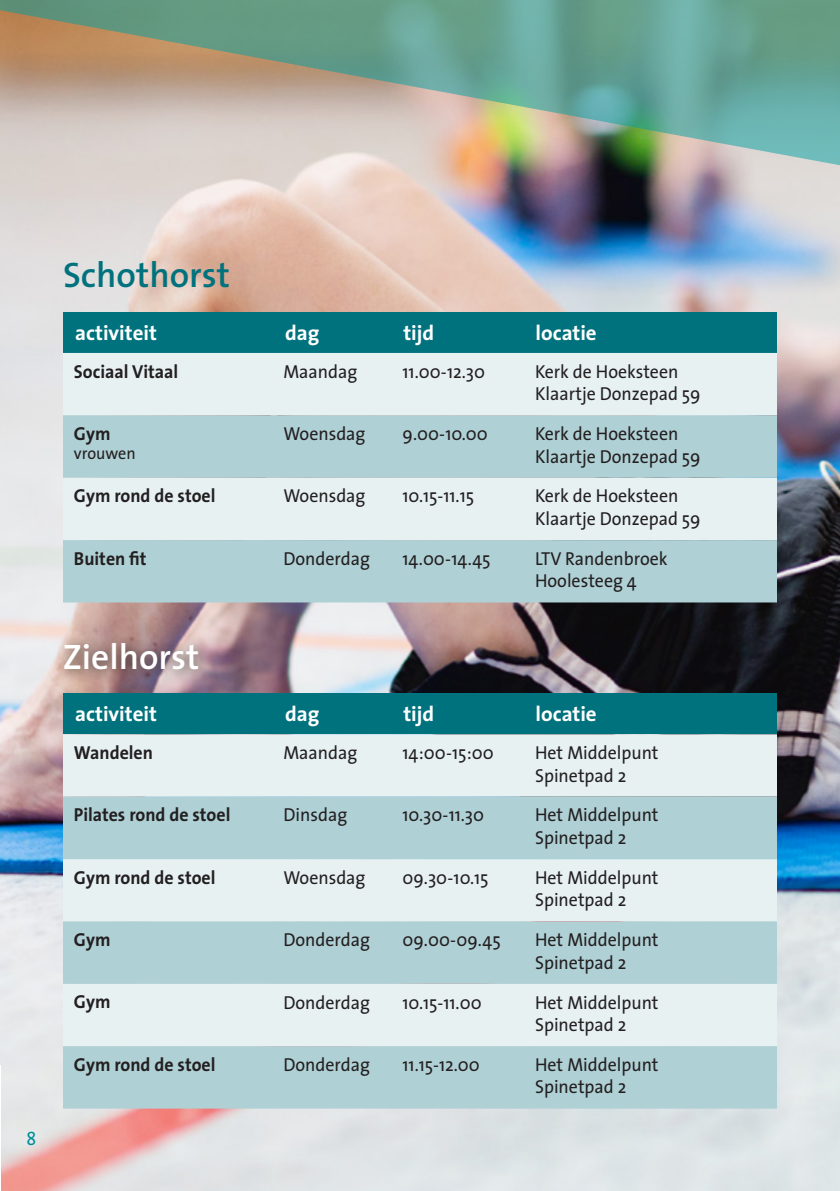
<style>
.page{position:relative;width:840px;height:1191px;background:#fff}
.page>*{position:absolute;margin:0;border:0;box-sizing:border-box;transform-origin:0 0}
.t1{font:600 35.6px "The Sans";color:#00727d}
.t2{font:600 35.6px "The Sans";color:#fff}
.t3{font:700 21px "The Sans";color:#fff}
.t4{font:18.8px/22.6px "The Sans";color:#231f20;scale:.95 1}
.t5{font:700 18.8px "The Sans";color:#231f20;scale:.95 1}
.t6{font:18.8px "The Sans";color:#008c99;scale:.95 1}
.t7{font:17px "The Sans";color:#231f20;scale:.95 1}
</style>
<div class="page">
<img style="left:0;top:449px;width:839px;height:742px">
<div style="left:63px;top:693px;width:713px;height:41px;background:#00727d"></div>
<div style="left:63px;top:734px;width:713px;height:62px;background:#e7f1f2"></div>
<svg style="left:63px;top:796px;width:713px;height:312px;fill:#afd0d5"></svg>
<div style="left:55px;top:633px;width:156px;height:49px;background:#231f20;opacity:.75"></div>
<img style="left:0;top:0;width:839px;height:449px">
<div style="left:63px;top:312px;width:713px;height:41px;background:#00727d"></div>
<div style="left:63px;top:353px;width:713px;height:62px;background:#e7f1f2"></div>
<svg style="left:63px;top:415px;width:713px;height:187px;fill:#afd0d5"></svg>
<p class="t6" style="left:27px;top:1123px;width:12px">8</p>
<p class="t1" style="left:63px;top:246px;width:169px">Schothorst</p>
<p class="t3" style="left:75px;top:315px;width:83px">activiteit</p>
<p class="t3" style="left:285px;top:315px;width:36px">dag</p>
<p class="t3" style="left:403px;top:315px;width:32px">tijd</p>
<p class="t3" style="left:535px;top:315px;width:63px">locatie</p>
<p class="t5" style="left:74px;top:355px;width:111px">Sociaal Vitaal</p>
<p class="t4" style="left:283px;top:359px;width:79px">Maandag</p>
<p class="t4" style="left:402px;top:359px;width:88px">11.00-12.30</p>
<p class="t4" style="left:534px;top:359px;width:176px">Kerk de Hoeksteen<br>Klaartje Donzepad 59</p>
<p class="t5" style="left:74px;top:418px;width:40px">Gym</p>
<p class="t7" style="left:74px;top:439px;width:66px">vrouwen</p>
<p class="t4" style="left:283px;top:422px;width:88px">Woensdag</p>
<p class="t4" style="left:402px;top:422px;width:91px">9.00-10.00</p>
<p class="t4" style="left:534px;top:422px;width:176px">Kerk de Hoeksteen<br>Klaartje Donzepad 59</p>
<p class="t5" style="left:74px;top:480px;width:150px">Gym rond de stoel</p>
<p class="t4" style="left:283px;top:484px;width:88px">Woensdag</p>
<p class="t4" style="left:402px;top:484px;width:77px">10.15-11.15</p>
<p class="t4" style="left:534px;top:484px;width:176px">Kerk de Hoeksteen<br>Klaartje Donzepad 59</p>
<p class="t5" style="left:74px;top:542px;width:78px">Buiten fit</p>
<p class="t4" style="left:283px;top:546px;width:93px">Donderdag</p>
<p class="t4" style="left:402px;top:546px;width:94px">14.00-14.45</p>
<p class="t4" style="left:534px;top:546px;width:141px">LTV Randenbroek<br>Hoolesteeg 4</p>
<p class="t2" style="left:63px;top:627px;width:138px">Zielhorst</p>
<p class="t3" style="left:75px;top:697px;width:83px">activiteit</p>
<p class="t3" style="left:285px;top:697px;width:36px">dag</p>
<p class="t3" style="left:403px;top:697px;width:32px">tijd</p>
<p class="t3" style="left:535px;top:697px;width:63px">locatie</p>
<p class="t5" style="left:74px;top:737px;width:85px">Wandelen</p>
<p class="t4" style="left:283px;top:740px;width:79px">Maandag</p>
<p class="t4" style="left:402px;top:740px;width:97px">14:00-15:00</p>
<p class="t4" style="left:534px;top:740px;width:131px">Het Middelpunt</p>
<p class="t4" style="left:534px;top:763px;width:98px">Spinetpad 2</p>
<p class="t5" style="left:74px;top:799px;width:166px">Pilates rond de stoel</p>
<p class="t4" style="left:283px;top:803px;width:69px">Dinsdag</p>
<p class="t4" style="left:402px;top:803px;width:87px">10.30-11.30</p>
<p class="t4" style="left:534px;top:803px;width:131px">Het Middelpunt</p>
<p class="t4" style="left:534px;top:825px;width:98px">Spinetpad 2</p>
<p class="t5" style="left:74px;top:861px;width:150px">Gym rond de stoel</p>
<p class="t4" style="left:283px;top:865px;width:88px">Woensdag</p>
<p class="t4" style="left:402px;top:865px;width:92px">09.30-10.15</p>
<p class="t4" style="left:534px;top:865px;width:131px">Het Middelpunt</p>
<p class="t4" style="left:534px;top:888px;width:98px">Spinetpad 2</p>
<p class="t5" style="left:74px;top:924px;width:40px">Gym</p>
<p class="t4" style="left:283px;top:928px;width:93px">Donderdag</p>
<p class="t4" style="left:402px;top:928px;width:105px">09.00-09.45</p>
<p class="t4" style="left:534px;top:928px;width:131px">Het Middelpunt</p>
<p class="t4" style="left:534px;top:950px;width:98px">Spinetpad 2</p>
<p class="t5" style="left:74px;top:986px;width:40px">Gym</p>
<p class="t4" style="left:283px;top:990px;width:93px">Donderdag</p>
<p class="t4" style="left:402px;top:990px;width:85px">10.15-11.00</p>
<p class="t4" style="left:534px;top:990px;width:131px">Het Middelpunt</p>
<p class="t4" style="left:534px;top:1012px;width:98px">Spinetpad 2</p>
<p class="t5" style="left:74px;top:1048px;width:150px">Gym rond de stoel</p>
<p class="t4" style="left:283px;top:1052px;width:93px">Donderdag</p>
<p class="t4" style="left:402px;top:1052px;width:83px">11.15-12.00</p>
<p class="t4" style="left:534px;top:1052px;width:131px">Het Middelpunt</p>
<p class="t4" style="left:534px;top:1075px;width:98px">Spinetpad 2</p>
</div>
